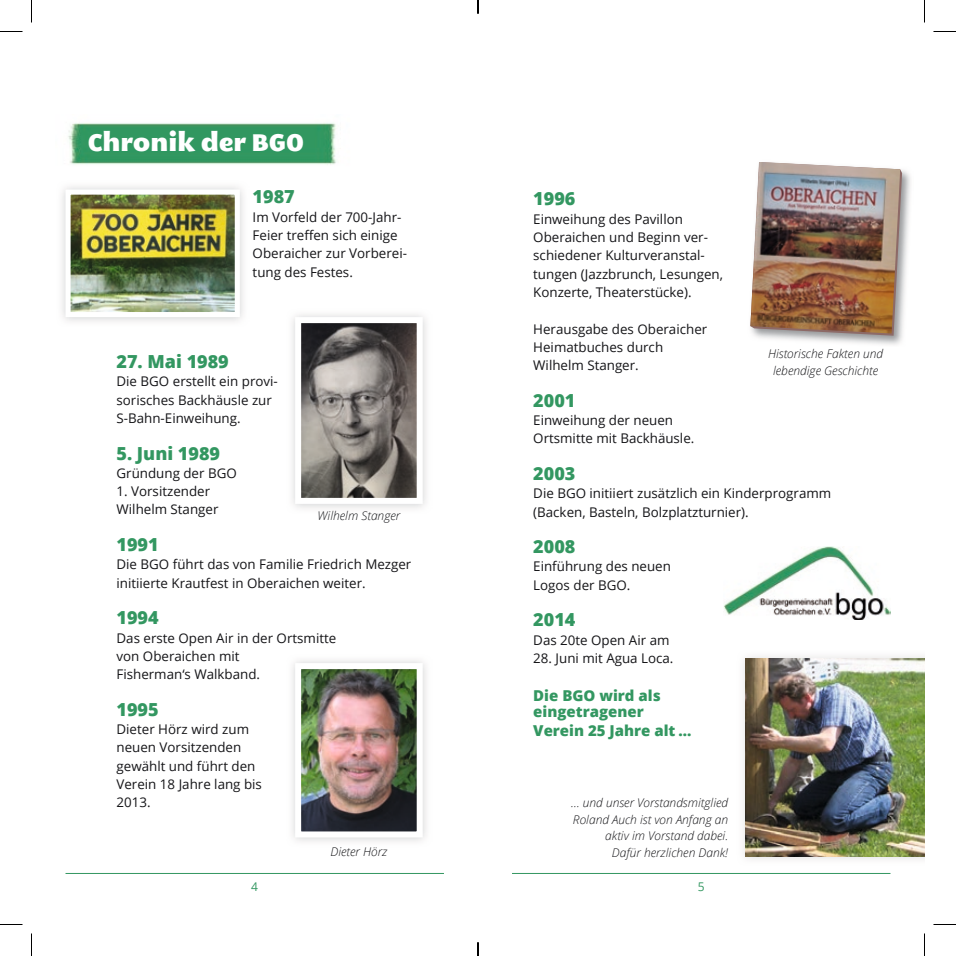
<style>
.page{position:relative;width:956px;height:956px;background:#fff}
.page>*{position:absolute;margin:0;border:0;box-sizing:border-box;transform-origin:0 0}
.t1{font:24px "M Egalopolis Extra";color:#fff}
.t2{font:800 18px "Open Sans";color:#339761}
.t3{font:800 15px/16.5px "Open Sans";color:#339761}
.t4{font:13.35px/18.3px "Open Sans";color:#151518}
.t5{font:italic 300 12px/16.5px "Open Sans";color:#151518;text-align:center}
.t6{font:12px "Open Sans";color:#339761}
</style>
<div class="page">
<hr style="left:66px;top:873px;width:378px;height:1px;background:#339761">
<hr style="left:512px;top:873px;width:378px;height:1px;background:#339761">
<img style="left:72px;top:196px;width:162px;height:115px">
<div style="left:66px;top:190px;width:174px;height:127px;border:5px solid #fff"></div>
<img style="left:302px;top:670px;width:114px;height:160px">
<div style="left:295px;top:663px;width:128px;height:174px;border:6px solid #fff"></div>
<img style="left:743px;top:656px;width:181px;height:203px">
<img style="left:746px;top:658px;width:178px;height:198px">
<img style="left:302px;top:324px;width:114px;height:173px">
<div style="left:295px;top:317px;width:128px;height:187px;border:6px solid #fff"></div>
<img style="left:756px;top:170px;width:155px;height:175px">
<svg style="left:753px;top:169px;width:149px;height:167px"></svg>
<img style="left:750px;top:162px;width:150px;height:172px">
<img style="left:724px;top:546px;width:166px;height:74px">
<img style="left:68px;top:123px;width:268px;height:42px">
<svg style="left:0;top:31px;width:22px;height:1px"></svg>
<svg style="left:933px;top:31px;width:23px;height:1px"></svg>
<svg style="left:0;top:924px;width:22px;height:1px"></svg>
<svg style="left:933px;top:924px;width:23px;height:1px"></svg>
<svg style="left:31px;top:0;width:1px;height:23px"></svg>
<svg style="left:31px;top:933px;width:1px;height:23px"></svg>
<svg style="left:924px;top:0;width:1px;height:23px"></svg>
<svg style="left:924px;top:933px;width:1px;height:23px"></svg>
<svg style="left:477px;top:0;width:2px;height:14px"></svg>
<svg style="left:477px;top:942px;width:2px;height:14px"></svg>
<h1 class="t1" style="left:88px;top:125px;width:218px">Chronik der BGO</h1>
<h2 class="t2" style="left:253px;top:183px;width:44px">1987</h2>
<p class="t4" style="left:253px;top:207px;width:156px">Im Vorfeld der 700-Jahr-<br>Feier treffen sich einige<br>Oberaicher zur Vorberei&shy;tung des Festes.</p>
<h2 class="t2" style="left:117px;top:348px;width:114px">27. Mai 1989</h2>
<p class="t4" style="left:117px;top:372px;width:163px">Die BGO erstellt ein provi&shy;sorisches Backhäusle zur<br>S-Bahn-Einweihung.</p>
<h2 class="t2" style="left:117px;top:439px;width:105px">5. Juni 1989</h2>
<p class="t4" style="left:117px;top:463px;width:122px">Gründung der BGO</p>
<p class="t4" style="left:117px;top:482px;width:103px">1. Vorsitzender<br>Wilhelm Stanger</p>
<h2 class="t2" style="left:117px;top:531px;width:44px">1991</h2>
<p class="t4" style="left:117px;top:555px;width:296px">Die BGO führt das von Familie Friedrich Mezger initiierte Krautfest in Oberaichen weiter.</p>
<h2 class="t2" style="left:117px;top:604px;width:44px">1994</h2>
<p class="t4" style="left:117px;top:628px;width:221px">Das erste Open Air in der Ortsmitte von Oberaichen mit<br>Fisherman‘s Walkband.</p>
<h2 class="t2" style="left:117px;top:695px;width:44px">1995</h2>
<p class="t4" style="left:117px;top:720px;width:147px">Dieter Hörz wird zum neuen Vorsitzenden gewählt und führt den<br>Verein 18 Jahre lang bis<br>2013.</p>
<p class="t5" style="left:318px;top:507px;width:84px">Wilhelm Stanger</p>
<p class="t5" style="left:330px;top:843px;width:58px">Dieter Hörz</p>
<h2 class="t2" style="left:533px;top:185px;width:44px">1996</h2>
<p class="t4" style="left:533px;top:209px;width:191px">Einweihung des Pavillon<br>Oberaichen und Beginn ver&shy;schiedener Kulturveranstal&shy;tungen (Jazzbrunch, Lesungen,<br>Konzerte, Theaterstücke).</p>
<p class="t4" style="left:533px;top:319px;width:175px">Herausgabe des Oberaicher<br>Heimatbuches durch<br>Wilhelm Stanger.</p>
<h2 class="t2" style="left:533px;top:386px;width:44px">2001</h2>
<p class="t4" style="left:533px;top:411px;width:163px">Einweihung der neuen<br>Ortsmitte mit Backhäusle.</p>
<h2 class="t2" style="left:533px;top:460px;width:44px">2003</h2>
<p class="t4" style="left:533px;top:484px;width:299px">Die BGO initiiert zusätzlich ein Kinderprogramm (Backen, Basteln, Bolzplatzturnier).</p>
<h2 class="t2" style="left:533px;top:533px;width:44px">2008</h2>
<p class="t4" style="left:533px;top:557px;width:139px">Einführung des neuen<br>Logos der BGO.</p>
<h2 class="t2" style="left:533px;top:606px;width:44px">2014</h2>
<p class="t4" style="left:533px;top:630px;width:138px">Das 20te Open Air am</p>
<p class="t4" style="left:533px;top:649px;width:142px">28. Juni mit Agua Loca.</p>
<p class="t3" style="left:533px;top:686px;width:129px">Die BGO wird als eingetragener</p>
<p class="t3" style="left:533px;top:721px;width:160px">Verein 25 Jahre alt ...</p>
<p class="t5" style="left:768px;top:345px;width:117px">Historische Fakten und lebendige Geschichte</p>
<p class="t5" style="left:571px;top:794px;width:159px;text-align:right">… und unser Vorstandsmitglied<br>Roland Auch ist von Anfang an aktiv im Vorstand dabei.<br>Dafür herzlichen Dank!</p>
<p class="t6" style="left:251px;top:878px;width:8px">4</p>
<p class="t6" style="left:698px;top:878px;width:8px">5</p>
</div>
